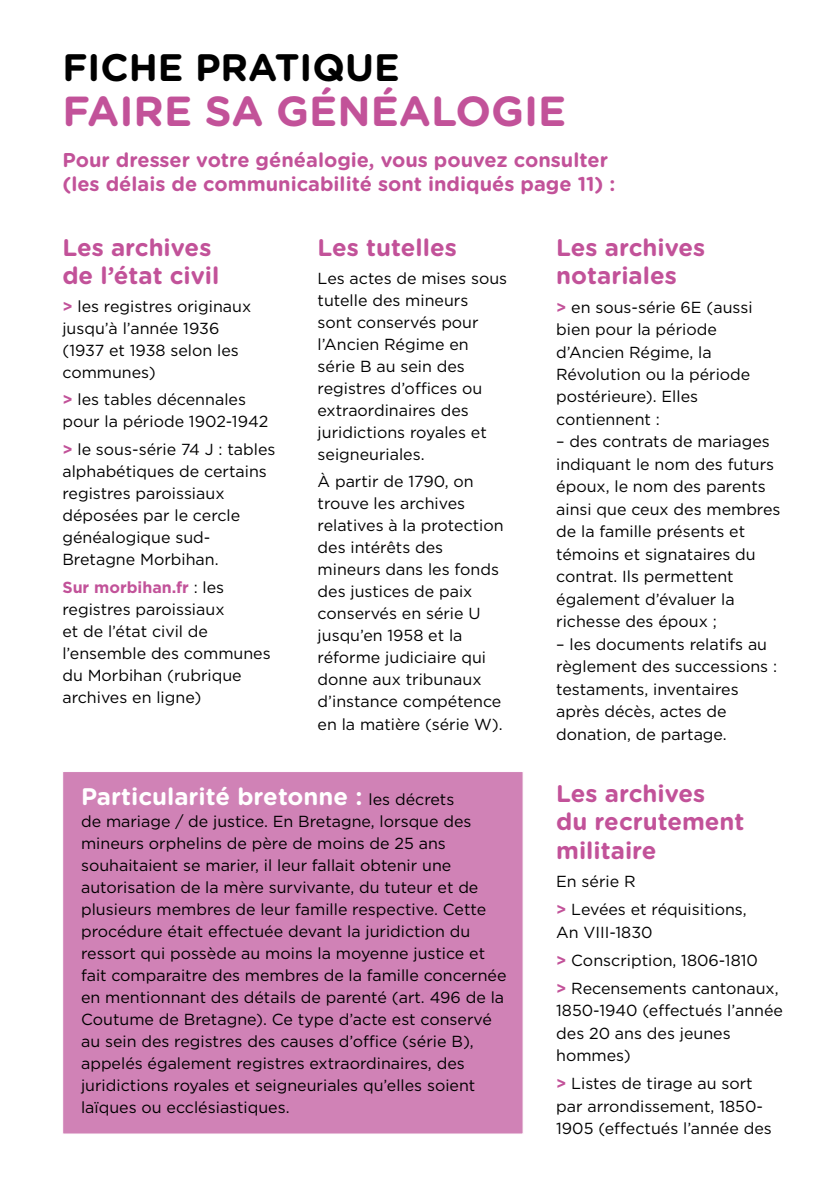
<style>
.page{position:relative;width:840px;height:1191px;background:#fff}
.page>*{position:absolute;margin:0;border:0;box-sizing:border-box;transform-origin:0 0}
.t1{font:700 42px "Gotham Rounded";color:#c25299}
.t2{font:700 38.2px "Gotham Rounded";color:#000}
.t3{font:700 24px/28.4px "Gotham Rounded";color:#c25299}
.t4{font:700 24px "Gotham Rounded";color:#fff}
.t5{font:700 20px/24px "Gotham Rounded";color:#c25299}
.t6{font:16px/22px "Gotham";color:#000}
.s1{font-weight:700;color:#c25299}
.s2{font-family:"Gotham";font-weight:400;font-size:16px;color:#000}
</style>
<div class="page">
<div style="left:62px;top:771px;width:461px;height:363px;background:#d082b6;border:1px solid #fff"></div>
<h2 class="t2" style="left:62px;top:40px;width:338px">FICHE PRATIQUE</h2>
<h1 class="t1" style="left:62px;top:80px;width:505px">FAIRE SA GÉNÉALOGIE</h1>
<p class="t5" style="left:62px;top:147px;width:554px">Pour dresser votre généalogie, vous pouvez consulter (les délais de communicabilité sont indiqués page 11) :</p>
<h3 class="t3" style="left:62px;top:232px;width:158px">Les archives de l’état civil</h3>
<p class="t6" style="left:62px;top:295px;width:190px"><span class="s1">&gt;</span> les registres originaux jusqu’à l’année 1936 (1937 et 1938 selon les communes)</p>
<p class="t6" style="left:62px;top:388px;width:207px"><span class="s1">&gt;</span> les tables décennales pour la période 1902-1942</p>
<p class="t6" style="left:62px;top:438px;width:214px"><span class="s1">&gt;</span> le sous-série 74 J : tables alphabétiques de certains registres paroissiaux déposées par le cercle généalogique sud-<br>Bretagne Morbihan.</p>
<p class="t6" style="left:62px;top:576px;width:210px"><span class="s1">Sur morbihan.fr</span> : les registres paroissiaux<br>et de l’état civil de l’ensemble des communes du Morbihan (rubrique archives en ligne)</p>
<h3 class="t3" style="left:317px;top:232px;width:141px">Les tutelles</h3>
<p class="t6" style="left:317px;top:267px;width:191px">Les actes de mises sous tutelle des mineurs<br>sont conservés pour l’Ancien Régime en série B au sein des registres d’offices ou extraordinaires des juridictions royales et seigneuriales.</p>
<p class="t6" style="left:317px;top:470px;width:187px">À partir de 1790, on trouve les archives relatives à la protection des intérêts des mineurs dans les fonds des justices de paix conservés en série U jusqu’en 1958 et la réforme judiciaire qui donne aux tribunaux d’instance compétence en la matière (série W).</p>
<h3 class="t4" style="left:81px;top:778px;width:374px">Particularité bretonne : <span class="s2">les décrets</span></h3>
<p class="t6" style="left:81px;top:809px;width:426px">de mariage / de justice. En Bretagne, lorsque des mineurs orphelins de père de moins de 25 ans souhaitaient se marier, il leur fallait obtenir une autorisation de la mère survivante, du tuteur et de plusieurs membres de leur famille respective. Cette procédure était effectuée devant la juridiction du ressort qui possède au moins la moyenne justice et fait comparaitre des membres de la famille concernée en mentionnant des détails de parenté (art. 496 de la Coutume de Bretagne). Ce type d’acte est conservé au sein des registres des causes d’office (série B), appelés également registres extraordinaires, des juridictions royales et seigneuriales qu’elles soient laïques ou ecclésiastiques.</p>
<h3 class="t3" style="left:556px;top:232px;width:150px">Les archives notariales</h3>
<p class="t6" style="left:556px;top:295px;width:198px"><span class="s1">&gt;</span> en sous-série 6E (aussi bien pour la période d’Ancien Régime, la<br>Révolution ou la période postérieure). Elles contiennent :</p>
<p class="t6" style="left:556px;top:430px;width:226px">– des contrats de mariages indiquant le nom des futurs époux, le nom des parents ainsi que ceux des membres de la famille présents et témoins et signataires du contrat. Ils permettent également d’évaluer la richesse des époux ;</p>
<p class="t6" style="left:556px;top:632px;width:222px">– les documents relatifs au règlement des successions : testaments, inventaires après décès, actes de donation, de partage.</p>
<h3 class="t3" style="left:556px;top:778px;width:190px">Les archives<br>du recrutement militaire</h3>
<p class="t6" style="left:556px;top:866px;width:192px;line-height:28.2px">En série R<br><span class="s1">&gt;</span> Levées et réquisitions,</p>
<p class="t6" style="left:556px;top:917px;width:224px;line-height:28.2px">An VIII-1830<br><span class="s1">&gt;</span> Conscription, 1806-1810<br><span class="s1">&gt;</span> Recensements cantonaux,</p>
<p class="t6" style="left:556px;top:999px;width:228px">1850-1940 (effectués l’année des 20 ans des jeunes hommes)</p>
<p class="t6" style="left:556px;top:1072px;width:217px"><span class="s1">&gt;</span> Listes de tirage au sort par arrondissement, 1850-<br>1905 (effectués l’année des</p>
</div>
